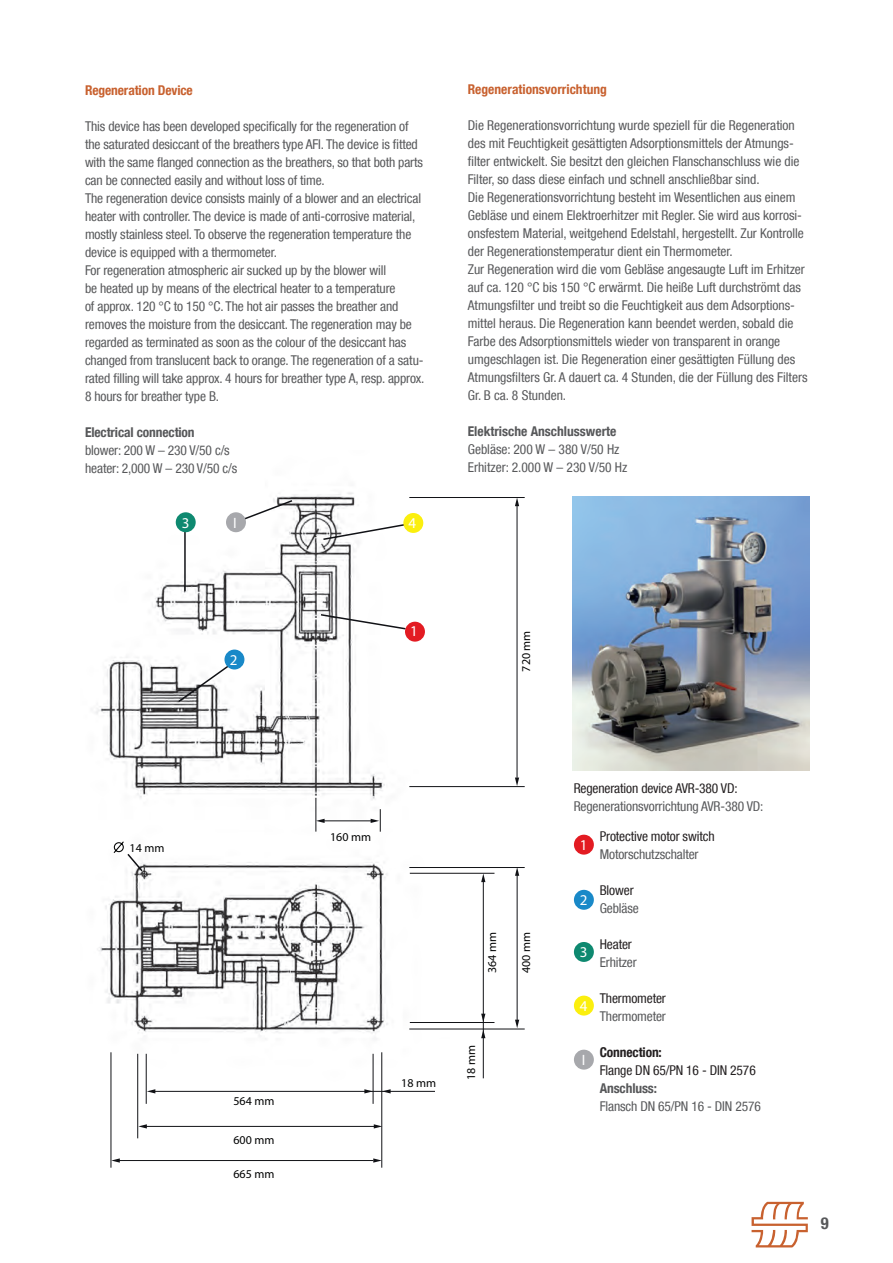
<style>
.page{position:relative;width:893px;height:1263px;background:#fff}
.page>*{position:absolute;margin:0;border:0;box-sizing:border-box;transform-origin:0 0}
.t1{font:700 condensed 16.5px "Helvetica Neue LT Com";color:#57585a}
.t2{font:15px "Myriad Pro";color:#fff}
.t3{font:condensed 13.5px/18px "Helvetica Neue LT Com";color:#57585a}
.t4{font:condensed 13.5px "Helvetica Neue LT Com";letter-spacing:-.01em;color:#231f20}
.t5{font:700 condensed 13.5px "Helvetica Neue LT Com";letter-spacing:-.01em;color:#57585a}
.t6{font:700 condensed 13.5px "Helvetica Neue LT Com";color:#c8612f}
.t7{font:700 condensed 13.5px "Helvetica Neue LT Com";letter-spacing:-.01em;color:#231f20}
.t8{font:12px "Myriad Pro";color:#020303}
</style>
<div class="page">
<svg style="left:752px;top:1202px;width:56px;height:45px"></svg>
<img style="left:95px;top:492px;width:492px;height:676px">
<svg style="left:515px;top:498px;width:4px;height:8px"></svg>
<hr style="left:409px;top:497px;width:116px;height:1px;background:#111216">
<svg style="left:515px;top:777px;width:4px;height:9px"></svg>
<hr style="left:409px;top:786px;width:116px;height:1px;background:#111216">
<hr style="left:517px;top:502px;width:1px;height:276px;background:#111216">
<svg style="left:515px;top:868px;width:4px;height:8px"></svg>
<svg style="left:481px;top:874px;width:4px;height:8px"></svg>
<svg style="left:481px;top:1030px;width:4px;height:8px"></svg>
<hr style="left:409px;top:867px;width:116px;height:1px;background:#111216">
<hr style="left:410px;top:873px;width:84px;height:1px;background:#111216">
<hr style="left:410px;top:1022px;width:84px;height:1px;background:#111216">
<svg style="left:515px;top:1020px;width:4px;height:8px"></svg>
<svg style="left:481px;top:1014px;width:4px;height:8px"></svg>
<hr style="left:409px;top:1029px;width:116px;height:1px;background:#111216">
<hr style="left:517px;top:873px;width:1px;height:148px;background:#111216">
<hr style="left:483px;top:882px;width:1px;height:196px;background:#111216">
<svg style="left:373px;top:1158px;width:8px;height:5px"></svg>
<svg style="left:364px;top:1089px;width:9px;height:4px"></svg>
<svg style="left:374px;top:1124px;width:7px;height:4px"></svg>
<hr style="left:381px;top:1052px;width:1px;height:116px;background:#111216">
<svg style="left:112px;top:1158px;width:8px;height:5px"></svg>
<svg style="left:138px;top:1124px;width:9px;height:4px"></svg>
<svg style="left:147px;top:1089px;width:8px;height:4px"></svg>
<svg style="left:382px;top:1089px;width:9px;height:4px"></svg>
<hr style="left:111px;top:1052px;width:1px;height:116px;background:#111216">
<hr style="left:137px;top:1054px;width:1px;height:84px;background:#111216">
<hr style="left:146px;top:1054px;width:1px;height:50px;background:#111216">
<hr style="left:373px;top:1054px;width:1px;height:50px;background:#111216">
<hr style="left:116px;top:1160px;width:257px;height:1px;background:#111216">
<hr style="left:144px;top:1126px;width:233px;height:1px;background:#111216">
<hr style="left:155px;top:1091px;width:280px;height:1px;background:#111216">
<svg style="left:316px;top:819px;width:9px;height:4px"></svg>
<hr style="left:315px;top:798px;width:1px;height:34px;background:#111216">
<svg style="left:371px;top:809px;width:10px;height:23px"></svg>
<hr style="left:322px;top:820px;width:51px;height:1px;background:#111216">
<hr style="left:184px;top:529px;width:2px;height:62px;background:#111216">
<svg style="left:242px;top:499px;width:52px;height:22px"></svg>
<svg style="left:322px;top:523px;width:84px;height:18px"></svg>
<svg style="left:319px;top:613px;width:88px;height:17px"></svg>
<svg style="left:177px;top:664px;width:53px;height:39px"></svg>
<div style="left:405px;top:622px;width:20px;height:20px;background:#e31b22;border-radius:50%"></div>
<div style="left:224px;top:649px;width:20px;height:20px;background:#1989c8;border-radius:50%"></div>
<div style="left:176px;top:512px;width:20px;height:20px;background:#0e8970;border-radius:50%"></div>
<div style="left:403px;top:513px;width:20px;height:20px;background:#fbef0e;border-radius:50%"></div>
<div style="left:226px;top:512px;width:20px;height:20px;background:#a7a8ac;border-radius:50%"></div>
<svg style="left:112px;top:840px;width:32px;height:33px"></svg>
<div style="left:574px;top:835px;width:20px;height:20px;background:#e31b22;border-radius:50%"></div>
<div style="left:574px;top:890px;width:20px;height:20px;background:#1989c8;border-radius:50%"></div>
<div style="left:574px;top:942px;width:20px;height:20px;background:#0e8970;border-radius:50%"></div>
<div style="left:574px;top:996px;width:20px;height:19px;background:#fbef0e;border-radius:50%"></div>
<div style="left:574px;top:1050px;width:20px;height:19px;background:#a7a8ac;border-radius:50%"></div>
<img style="left:573px;top:496px;width:236px;height:274px">
<p class="t6" style="left:85px;top:82px;width:109px">Regeneration Device</p>
<p class="t3" style="left:85px;top:117px;width:341px">This device has been developed specifically for the regeneration of the saturated desiccant of the breathers type AFI. The device is fitted with the same flanged connection as the breathers, so that both parts can be connected easily and without loss of time.<br>The regeneration device consists mainly of a blower and an electrical heater with controller. The device is made of anti-corrosive material, mostly stainless steel. To observe the regeneration temperature the device is equipped with a thermometer.<br>For regeneration atmospheric air sucked up by the blower will<br>be heated up by means of the electrical heater to a temperature<br>of approx. 120 °C to 150 °C. The hot air passes the breather and removes the moisture from the desiccant. The regeneration may be regarded as terminated as soon as the colour of the desiccant has changed from translucent back to orange. The regeneration of a satu&shy;rated filling will take approx. 4 hours for breather type A, resp. approx.<br>8 hours for breather type B.</p>
<p class="t5" style="left:85px;top:424px;width:111px">Electrical connection</p>
<p class="t3" style="left:85px;top:441px;width:154px">blower: 200 W – 230 V/50 c/s heater: 2,000 W – 230 V/50 c/s</p>
<p class="t2" style="left:182px;top:513px;width:9px">3</p>
<p class="t2" style="left:233px;top:514px;width:5px">I</p>
<p class="t2" style="left:408px;top:514px;width:9px">4</p>
<p class="t2" style="left:230px;top:650px;width:9px">2</p>
<p class="t2" style="left:410px;top:622px;width:9px">1</p>
<p class="t6" style="left:468px;top:82px;width:141px">Regenerationsvorrichtung</p>
<p class="t3" style="left:468px;top:117px;width:341px">Die Regenerationsvorrichtung wurde speziell für die Regeneration des mit Feuchtigkeit gesättigten Adsorptionsmittels der Atmungs&shy;filter entwickelt. Sie besitzt den gleichen Flanschanschluss wie die Filter, so dass diese einfach und schnell anschließbar sind.<br>Die Regenerationsvorrichtung besteht im Wesentlichen aus einem Gebläse und einem Elektroerhitzer mit Regler. Sie wird aus korrosi&shy;onsfestem Material, weitgehend Edelstahl, hergestellt. Zur Kontrolle der Regenerationstemperatur dient ein Thermometer.<br>Zur Regeneration wird die vom Gebläse angesaugte Luft im Erhitzer auf ca. 120 °C bis 150 °C erwärmt. Die heiße Luft durchströmt das Atmungsfilter und treibt so die Feuchtigkeit aus dem Adsorptions&shy;mittel heraus. Die Regeneration kann beendet werden, sobald die Farbe des Adsorptionsmittels wieder von transparent in orange umgeschlagen ist. Die Regeneration einer gesättigten Füllung des Atmungsfilters Gr. A dauert ca. 4 Stunden, die der Füllung des Filters Gr. B ca. 8 Stunden.</p>
<p class="t5" style="left:468px;top:424px;width:150px">Elektrische Anschlusswerte</p>
<p class="t3" style="left:468px;top:440px;width:161px">Gebläse: 200 W – 380 V/50 Hz<br>Erhitzer: 2.000 W – 230 V/50 Hz</p>
<p class="t8" style="left:519px;top:671px;width:43px;rotate:-90deg">720 mm</p>
<p class="t8" style="left:130px;top:840px;width:36px">14 mm</p>
<p class="t8" style="left:233px;top:1094px;width:43px">564 mm</p>
<p class="t8" style="left:233px;top:1132px;width:43px">600 mm</p>
<p class="t8" style="left:233px;top:1166px;width:43px">665 mm</p>
<p class="t8" style="left:330px;top:830px;width:43px">160 mm</p>
<p class="t8" style="left:401px;top:1075px;width:36px">18 mm</p>
<p class="t8" style="left:485px;top:973px;width:43px;rotate:-90deg">364 mm</p>
<p class="t8" style="left:519px;top:973px;width:43px;rotate:-90deg">400 mm</p>
<p class="t8" style="left:464px;top:1080px;width:36px;rotate:-90deg">18 mm</p>
<p class="t4" style="left:574px;top:780px;width:165px">Regeneration device AVR-380 VD:</p>
<p class="t3" style="left:574px;top:797px;width:191px">Regenerationsvorrichtung AVR-380 VD:</p>
<p class="t2" style="left:580px;top:836px;width:9px">1</p>
<p class="t2" style="left:580px;top:891px;width:9px">2</p>
<p class="t2" style="left:580px;top:943px;width:9px">3</p>
<p class="t2" style="left:580px;top:996px;width:9px">4</p>
<p class="t2" style="left:582px;top:1051px;width:5px">I</p>
<p class="t4" style="left:600px;top:828px;width:116px">Protective motor switch</p>
<p class="t3" style="left:600px;top:845px;width:100px">Motorschutzschalter</p>
<p class="t4" style="left:600px;top:882px;width:35px">Blower</p>
<p class="t3" style="left:600px;top:899px;width:40px">Gebläse</p>
<p class="t4" style="left:600px;top:936px;width:34px">Heater</p>
<p class="t3" style="left:600px;top:953px;width:39px">Erhitzer</p>
<p class="t4" style="left:600px;top:990px;width:68px">Thermometer</p>
<p class="t3" style="left:600px;top:1007px;width:68px">Thermometer</p>
<p class="t7" style="left:600px;top:1044px;width:64px">Connection:</p>
<p class="t4" style="left:600px;top:1062px;width:158px">Flange DN 65/PN 16 - DIN 2576</p>
<p class="t5" style="left:600px;top:1080px;width:59px">Anschluss:</p>
<p class="t3" style="left:600px;top:1097px;width:163px">Flansch DN 65/PN 16 - DIN 2576</p>
<p class="t1" style="left:821px;top:1213px;width:9px">9</p>
</div>
